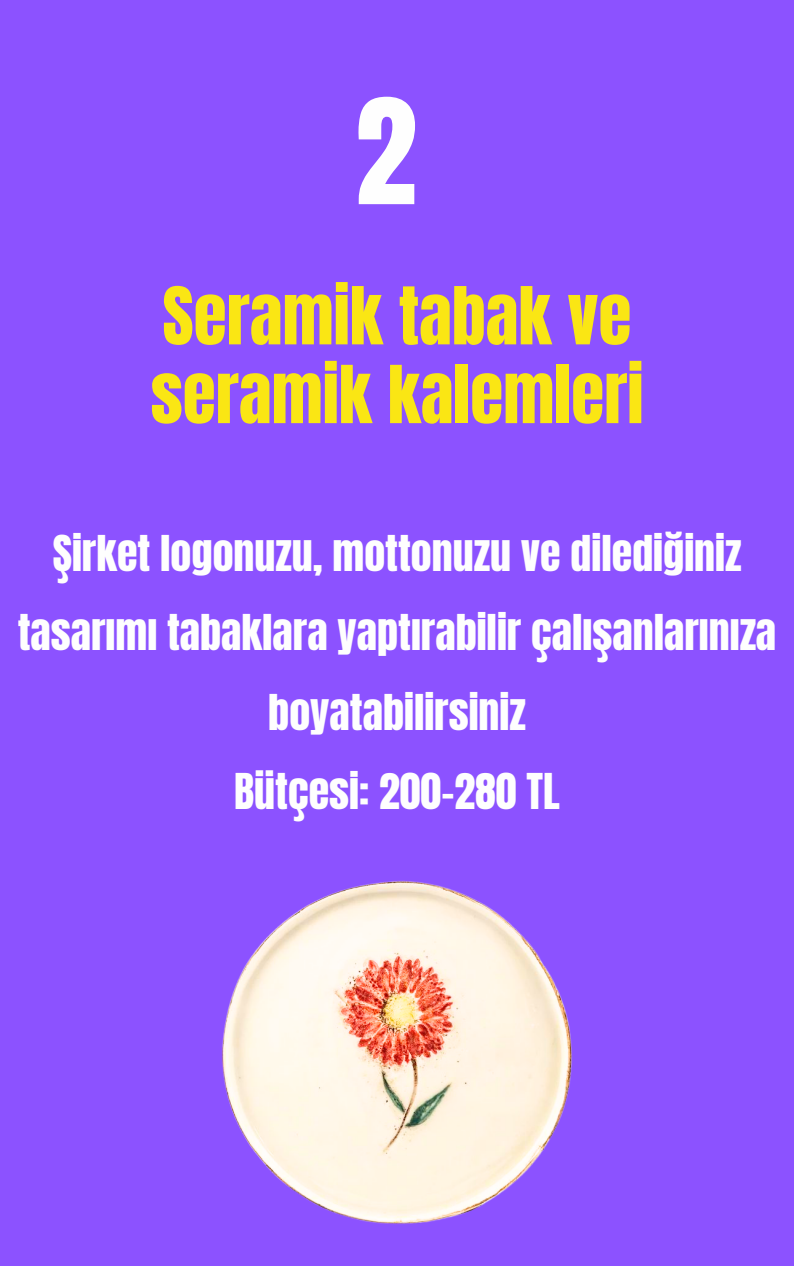
<style>
.page{position:relative;width:794px;height:1266px;background:#fff}
.page>*{position:absolute;margin:0;border:0;box-sizing:border-box;transform-origin:0 0}
.t1{font:124.5px "Anton";color:#fefefe}
.t2{font:67.5px "Anton";color:#fae614}
.t3{font:42px/79.3px "Anton";color:#fefefe;text-align:center}
</style>
<div class="page">
<div style="left:0;top:0;width:793px;height:1266px;background:#8c52ff"></div>
<img style="left:222px;top:880px;width:350px;height:344px">
<p class="t1" style="left:355px;top:62px;width:63px">2</p>
<p class="t2" style="left:162px;top:267px;width:470px">Seramik tabak ve</p>
<p class="t2" style="left:150px;top:346px;width:490px">seramik kalemleri</p>
<p class="t3" style="left:18px;top:514px;width:759px">Şirket logonuzu, mottonuzu ve dilediğiniz tasarımı tabaklara yaptırabilir çalışanlarınıza boyatabilirsiniz</p>
<p class="t3" style="left:234px;top:752px;width:327px">Bütçesi: 200-280 TL</p>
</div>
